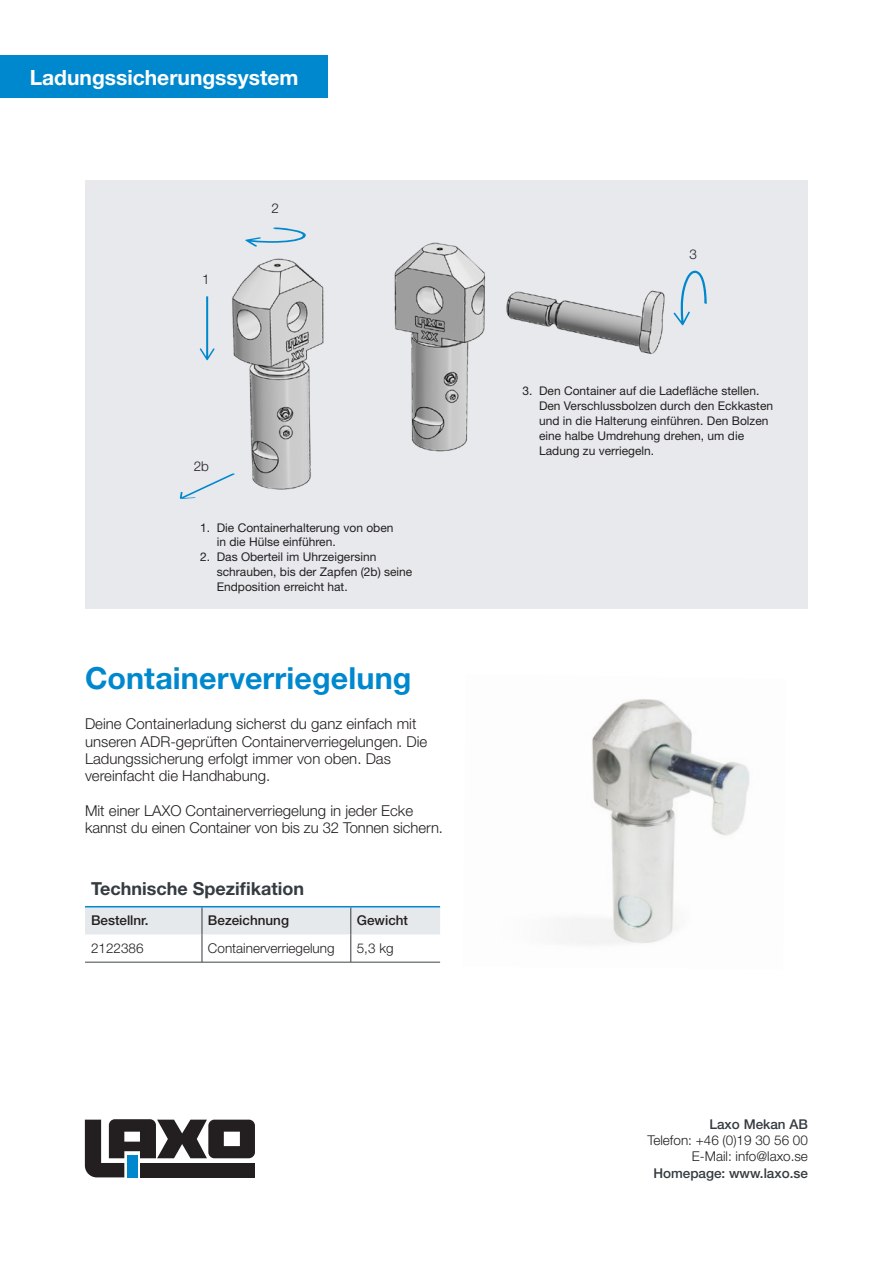
<style>
.page{position:relative;width:893px;height:1263px;background:#fff}
.page>*{position:absolute;margin:0;border:0;box-sizing:border-box;transform-origin:0 0}
.Rubrik{font:700 30.45px "Helvetica Neue";letter-spacing:.005em;color:#0088ce}
.t1{font:700 21px "Helvetica Neue";color:#fff}
.Tabellrubrik{font:700 18px "Helvetica Neue";color:#353b40}
.Brödtext{font:300 15px/17.2px "Helvetica Neue";color:#231f20}
.Brödtext-2{font:300 13.5px/16.2px "Helvetica Neue";color:#231f20;text-align:right}
.Tabelltext{font:300 13.5px "Helvetica Neue";color:#231f20}
.Tabelltext-2{font:500 13.5px "Helvetica Neue";color:#231f20}
.Brödtext-3{font:500 13.5px "Helvetica Neue";color:#353b40}
.Brödtext_blå_box{font:300 13.5px "Helvetica Neue";color:#231f20}
.Brödtext-4{font:12px/15px "Helvetica Neue";color:#231f20}
.s1{font-weight:500;color:#353b40}
</style>
<div class="page">
<div style="left:0;top:55px;width:327px;height:43px;background:#0088ce"></div>
<img style="left:568px;top:699px;width:182px;height:245px">
<hr style="left:85px;top:962px;width:117px;height:1px;background:#3d4449">
<hr style="left:202px;top:962px;width:149px;height:1px;background:#3d4449">
<hr style="left:351px;top:962px;width:89px;height:1px;background:#3d4449">
<hr style="left:85px;top:906px;width:117px;height:1px;background:#0088ce">
<hr style="left:202px;top:906px;width:149px;height:1px;background:#0088ce">
<hr style="left:351px;top:906px;width:89px;height:1px;background:#0088ce">
<svg style="left:85px;top:907px;width:355px;height:55px"></svg>
<svg style="left:85px;top:1119px;width:170px;height:58px"></svg>
<div style="left:85px;top:181px;width:723px;height:428px;background:#e7e9ec"></div>
<img style="left:179px;top:242px;width:518px;height:256px">
<svg style="left:674px;top:271px;width:33px;height:54px"></svg>
<svg style="left:200px;top:296px;width:15px;height:64px"></svg>
<svg style="left:180px;top:473px;width:55px;height:26px"></svg>
<svg style="left:245px;top:227px;width:61px;height:20px"></svg>
<p class="t1" style="left:30px;top:64px;width:270px">Ladungssicherungssystem</p>
<p class="Brödtext_blå_box" style="left:202px;top:271px;width:9px">1</p>
<p class="Brödtext_blå_box" style="left:272px;top:200px;width:9px">2</p>
<p class="Brödtext_blå_box" style="left:194px;top:458px;width:17px">2b</p>
<p class="Brödtext-4" style="left:217px;top:520px;width:178px;line-height:14.4px;text-indent:-16px">1. Die Containerhalterung von oben in die Hülse einführen.</p>
<p class="Brödtext-4" style="left:217px;top:549px;width:197px;text-indent:-16px">2. Das Oberteil im Uhrzeigersinn schrauben, bis der Zapfen (2b) seine<br>Endposition erreicht hat.</p>
<p class="Rubrik" style="left:85px;top:660px;width:328px">Containerverriegelung</p>
<p class="Brödtext" style="left:85px;top:715px;width:344px">Deine Containerladung sicherst du ganz einfach mit unseren ADR-geprüften Containerverriegelungen. Die Ladungssicherung erfolgt immer von oben. Das vereinfacht die Handhabung.</p>
<p class="Brödtext" style="left:85px;top:801px;width:359px">Mit einer LAXO Containerverriegelung in jeder Ecke kannst du einen Container von bis zu 32 Tonnen sichern.</p>
<p class="Tabellrubrik" style="left:91px;top:877px;width:214px">Technische Spezifikation</p>
<p class="Tabelltext-2" style="left:91px;top:912px;width:59px">Bestellnr.</p>
<p class="Tabelltext-2" style="left:208px;top:912px;width:83px">Bezeichnung</p>
<p class="Tabelltext-2" style="left:357px;top:912px;width:53px">Gewicht</p>
<p class="Tabelltext" style="left:91px;top:940px;width:54px">2122386</p>
<p class="Tabelltext" style="left:208px;top:940px;width:128px">Containerverriegelung</p>
<p class="Tabelltext" style="left:357px;top:940px;width:38px">5,3 kg</p>
<p class="Brödtext_blå_box" style="left:689px;top:246px;width:9px">3</p>
<p class="Brödtext-4" style="left:523px;top:383px;width:238px">3. Den Container auf die Ladefläche stellen.</p>
<p class="Brödtext-4" style="left:539px;top:398px;width:236px">Den Verschlussbolzen durch den Eckkasten und in die Halterung einführen. Den Bolzen eine halbe Umdrehung drehen, um die Ladung zu verriegeln.</p>
<p class="Brödtext-2" style="left:647px;top:1116px;width:162px"><span class="s1">Laxo Mekan AB<br></span>Telefon: +46 (0)19 30 56 00</p>
<p class="Brödtext-2" style="left:692px;top:1148px;width:118px">E-Mail: info@laxo.se</p>
<p class="Brödtext-3" style="left:653px;top:1165px;width:156px">Homepage: www.laxo.se</p>
</div>
